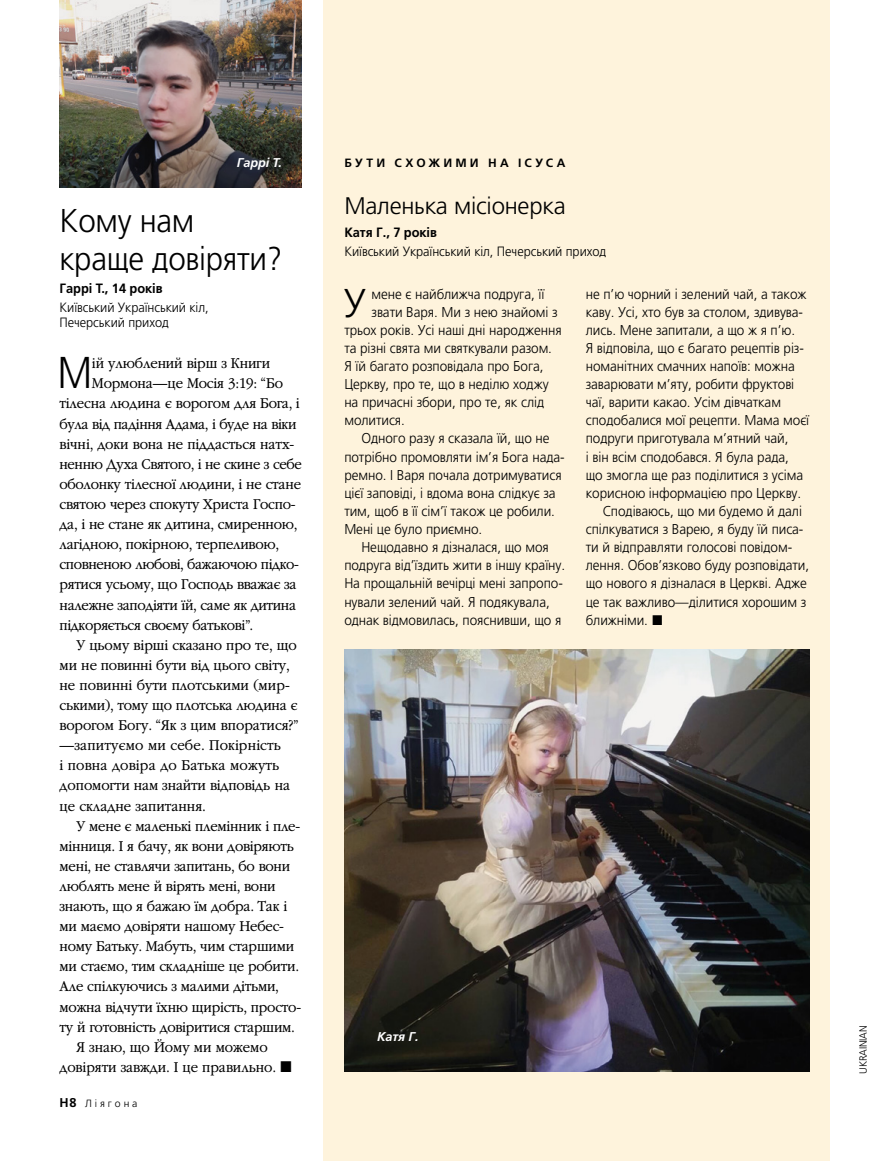
<style>
.page{position:relative;width:893px;height:1161px;background:#fff}
.page>*{position:absolute;margin:0;border:0;box-sizing:border-box;transform-origin:0 0}
.ARTCL_para_first_NEW{font:300 44.55px "Frutigerlds Lat";color:#000;scale:.88 1}
.QUOTE_para_first_NEW{font:300 40.2px "Frutigerlds Lat";color:#000;scale:.95 1}
.ARTCL_title_NEWS{font:300 33px/37.5px "Frutigerlds Lat";letter-spacing:-.01em;color:#000;scale:.95 1}
.TOPIC-1_title_NEWS_m{font:300 24px "Frutigerlds Lat";letter-spacing:-.01em;color:#000}
.ARTCL_para_NEWS{font:300 15.75px/20.1px "Garamondlds Lat Plus";letter-spacing:-.02em;color:#000;scale:.95 1}
.ARTCL_para_first_NEW-2{font:300 15.75px "Garamondlds Lat Plus";letter-spacing:-.02em;color:#000;scale:.95 1}
.Quote_para_NEWS{font:300 14.25px/18.1px "Frutigerlds Lat";letter-spacing:-.005em;color:#000;scale:.95 1}
.QUOTE_para_first_NEW-2{font:300 14.25px "Frutigerlds Lat";letter-spacing:-.005em;color:#000;scale:.95 1}
.ARTCL-BY_para{font:300 13.5px/15px "Frutigerlds Lat";letter-spacing:-.005em;color:#000;scale:.95 1}
.ARTCL-BY_para_first{font:700 13.5px "Frutigerlds Lat";letter-spacing:-.005em;color:#000;scale:.95 1}
.FIGimg_CAP_para_NEWS{font:italic 700 12.75px "Frutigerlds Lat";letter-spacing:-.01em;color:#fff}
.ARTCL_seriesTitle{font:700 12px "Frutigerlds Lat";letter-spacing:.27em;color:#000}
.FIGimg-CRDT_para_FL{font:300 10.5px "Frutigerlds Lat";letter-spacing:.28em;color:#000}
.FIGimg-CRDT_para_FL-2{font:300 10.5px "Frutigerlds Lat";letter-spacing:-.01em;color:#000;scale:.95 1}
.s1{font-weight:700;font-size:12.75px}
</style>
<div class="page">
<div style="left:323px;top:0;width:506px;height:1161px;background:#fef3dc"></div>
<img style="left:60px;top:0;width:242px;height:187px">
<img style="left:344px;top:650px;width:465px;height:422px">
<p class="FIGimg_CAP_para_NEWS" style="left:237px;top:153px;width:47px">Гаррi T.</p>
<p class="ARTCL_title_NEWS" style="left:60px;top:201px;width:236px">Кому нам краще довіряти?</p>
<p class="ARTCL-BY_para_first" style="left:60px;top:278px;width:110px">Гаррі Т., 14 років</p>
<p class="ARTCL-BY_para" style="left:60px;top:300px;width:159px">Київський Український кіл,<br>Печерський приход</p>
<p class="ARTCL_para_first_NEW" style="left:57px;top:340px;width:41px">М</p>
<p class="ARTCL_para_first_NEW-2" style="left:92px;top:352px;width:189px">ій улюблений вірш з Книги</p>
<p class="ARTCL_para_first_NEW-2" style="left:92px;top:372px;width:203px">Мормона—це Мосія 3:19: “Бо</p>
<p class="ARTCL_para_first_NEW-2" style="left:60px;top:392px;width:254px">тілесна людина є ворогом для Бога, і</p>
<p class="ARTCL_para_first_NEW-2" style="left:60px;top:412px;width:251px">була від падіння Адама, і буде на віки</p>
<p class="ARTCL_para_first_NEW-2" style="left:60px;top:432px;width:249px">вічні, доки вона не піддасться натх-</p>
<p class="ARTCL_para_first_NEW-2" style="left:60px;top:452px;width:257px">ненню Духа Святого, і не скине з себе</p>
<p class="ARTCL_para_first_NEW-2" style="left:60px;top:472px;width:256px">оболонку тілесної людини, і не стане</p>
<p class="ARTCL_para_first_NEW-2" style="left:60px;top:493px;width:250px">святою через спокуту Христа Госпо-</p>
<p class="ARTCL_para_first_NEW-2" style="left:60px;top:513px;width:252px">да, і не стане як дитина, смиренною,</p>
<p class="ARTCL_para_first_NEW-2" style="left:60px;top:533px;width:233px">лагідною, покірною, терпеливою,</p>
<p class="ARTCL_para_first_NEW-2" style="left:60px;top:553px;width:253px">сповненою любові, бажаючою підко-</p>
<p class="ARTCL_para_first_NEW-2" style="left:60px;top:573px;width:251px">рятися усьому, що Господь вважає за</p>
<p class="ARTCL_para_first_NEW-2" style="left:60px;top:593px;width:251px">належне заподіяти їй, саме як дитина</p>
<p class="ARTCL_para_first_NEW-2" style="left:60px;top:613px;width:206px">підкоряється своєму батькові”.</p>
<p class="ARTCL_para_NEWS" style="left:60px;top:634px;width:253px;text-indent:17px">У цьому вірші сказано про те, що ми не повинні бути від цього світу, не повинні бути плотськими (мир&shy;ськими), тому що плотська людина є ворогом Богу. “Як з цим впоратися?” —запитуємо ми себе. Покірність<br>і повна довіра до Батька можуть допомогти нам знайти відповідь на це складне запитання.</p>
<p class="ARTCL_para_NEWS" style="left:60px;top:815px;width:256px;text-indent:17px">У мене є маленькі племінник і пле&shy;мінниця. І я бачу, як вони довіряють мені, не ставлячи запитань, бо вони люблять мене й вірять мені, вони знають, що я бажаю їм добра. Так і ми маємо довіряти нашому Небес&shy;ному Батьку. Мабуть, чим старшими ми стаємо, тим складніше це робити.<br>Але спілкуючись з малими дітьми, можна відчути їхню щирість, просто&shy;ту й готовність довіритися старшим.</p>
<p class="ARTCL_para_NEWS" style="left:60px;top:1036px;width:247px;text-align:center">Я знаю, що Йому ми можемо довіряти завжди. І це правильно. ◼</p>
<p class="FIGimg-CRDT_para_FL" style="left:60px;top:1095px;width:80px"><span class="s1">H8</span> Ліягона</p>
<p class="ARTCL_seriesTitle" style="left:344px;top:154px;width:223px">БУТИ СХОЖИМИ НА ІСУСА</p>
<p class="TOPIC-1_title_NEWS_m" style="left:344px;top:188px;width:223px">Маленька місіонерка</p>
<p class="ARTCL-BY_para_first" style="left:344px;top:222px;width:99px">Катя Г., 7 років</p>
<p class="ARTCL-BY_para" style="left:344px;top:244px;width:277px">Київський Український кіл, Печерський приход</p>
<p class="QUOTE_para_first_NEW" style="left:344px;top:273px;width:24px">У</p>
<p class="QUOTE_para_first_NEW-2" style="left:372px;top:283px;width:183px">мене є найближча подруга, її</p>
<p class="QUOTE_para_first_NEW-2" style="left:372px;top:301px;width:197px">звати Варя. Ми з нею знайомі з</p>
<p class="QUOTE_para_first_NEW-2" style="left:344px;top:319px;width:230px">трьох років. Усі наші дні народження</p>
<p class="QUOTE_para_first_NEW-2" style="left:344px;top:338px;width:220px">та різні свята ми святкували разом.</p>
<p class="QUOTE_para_first_NEW-2" style="left:344px;top:356px;width:211px">Я їй багато розповідала про Бога,</p>
<p class="QUOTE_para_first_NEW-2" style="left:344px;top:374px;width:217px">Церкву, про те, що в неділю ходжу</p>
<p class="QUOTE_para_first_NEW-2" style="left:344px;top:392px;width:212px">на причасні збори, про те, як слід</p>
<p class="QUOTE_para_first_NEW-2" style="left:344px;top:410px;width:65px">молитися.</p>
<p class="Quote_para_NEWS" style="left:344px;top:429px;width:233px;text-indent:17px">Одного разу я сказала їй, що не потрібно промовляти ім’я Бога нада&shy;ремно. І Варя почала дотримуватися цієї заповіді, і вдома вона слідкує за тим, щоб в її сім’ї також це робили.<br>Мені це було приємно.</p>
<p class="Quote_para_NEWS" style="left:344px;top:538px;width:234px;text-indent:17px">Нещодавно я дізналася, що моя подруга від’їздить жити в іншу країну.<br>На прощальній вечірці мені запропо&shy;нували зелений чай. Я подякувала, однак відмовилась, пояснивши, що я</p>
<p class="Quote_para_NEWS" style="left:586px;top:284px;width:237px">не п’ю чорний і зелений чай, а також каву. Усі, хто був за столом, здивува&shy;лись. Мене запитали, а що ж я п’ю.<br>Я відповіла, що є багато рецептів різ&shy;номанітних смачних напоїв: можна заварювати м’яту, робити фруктові чаї, варити какао. Усім дівчаткам сподобалися мої рецепти. Мама моєї подруги приготувала м’ятний чай,<br>і він всім сподобався. Я була рада, що змогла ще раз поділитися з усіма корисною інформацією про Церкву.</p>
<p class="Quote_para_NEWS" style="left:586px;top:502px;width:237px;text-indent:17px">Сподіваюсь, що ми будемо й далі спілкуватися з Варею, я буду їй писа&shy;ти й відправляти голосові повідом&shy;лення. Обов’язково буду розповідати, що нового я дізналася в Церкві. Адже це так важливо—ділитися хорошим з ближніми. ◼</p>
<p class="FIGimg_CAP_para_NEWS" style="left:377px;top:1027px;width:43px">Катя Г.</p>
<p class="FIGimg-CRDT_para_FL-2" style="left:855px;top:1074px;width:53px;rotate:-90deg">UKRAINIAN</p>
</div>
